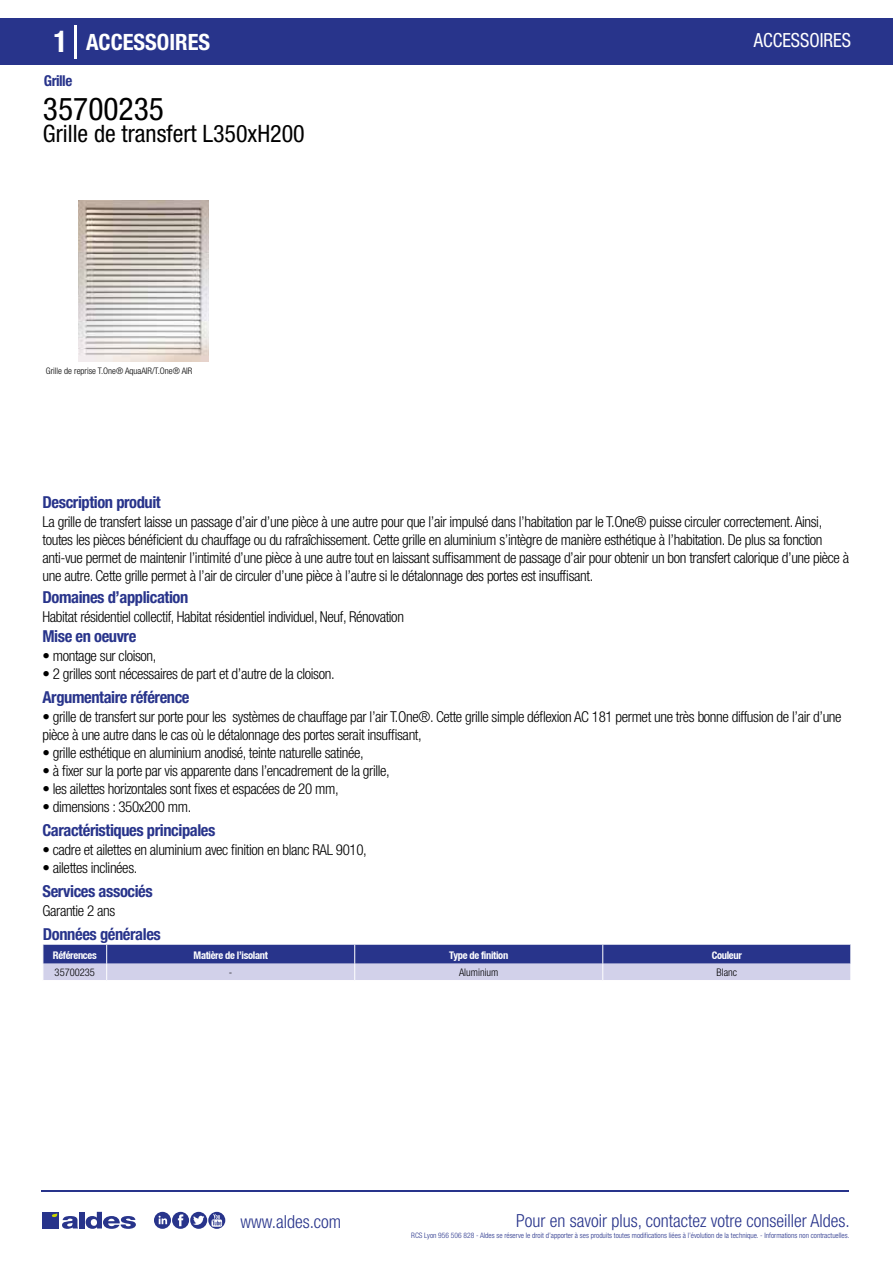
<style>
.page{position:relative;width:893px;height:1263px;background:#fff}
.page>*{position:absolute;margin:0;border:0;box-sizing:border-box;transform-origin:0 0}
.t1{font:condensed 31.5px "Helvetica Neue LT Std";color:#000}
.t2{font:condensed 24px "Helvetica Neue LT Std";color:#000}
.t3{font:700 condensed 22.5px "Helvetica Neue LT Std";color:#fff}
.t4{font:condensed 19.5px "Helvetica Neue LT Std";color:#fff;scale:.95 1}
.t5{font:300 condensed 18px "Helvetica Neue";color:#28348b}
.t6{font:700 condensed 16.5px "Helvetica Neue LT Std";letter-spacing:-.025em;color:#28348b}
.t7{font:300 condensed 15px/18px "Helvetica Neue LT Std";letter-spacing:-.025em;color:#000}
.t8{font:700 condensed 15px "Helvetica Neue LT Std";letter-spacing:-.035em;color:#28348b}
.t9{font:700 condensed 10.5px "Helvetica Neue";letter-spacing:-.03em;color:#fff}
.t10{font:300 condensed 10.5px "Helvetica Neue";color:#000}
.t11{font:300 condensed 9px "Helvetica Neue";color:#000}
.t12{font:300 condensed 7.5px "Helvetica Neue";color:#28348b}
.s1{font-size:30px}
</style>
<div class="page">
<img style="left:79px;top:200px;width:129px;height:162px">
<div style="left:0;top:18px;width:893px;height:46px;background:#28348b"></div>
<hr style="left:74px;top:25px;width:2px;height:33px;background:#fff">
<svg style="left:43px;top:945px;width:808px;height:35px;background:#797fb8"></svg>
<hr style="left:41px;top:1190px;width:808px;height:1px;background:#28348b">
<svg style="left:154px;top:1212px;width:71px;height:17px"></svg>
<div style="left:42px;top:1212px;width:17px;height:16px;background:#28348b"></div>
<div style="left:79px;top:1212px;width:5px;height:16px;background:#28348b"></div>
<svg style="left:86px;top:1212px;width:50px;height:17px"></svg>
<svg style="left:52px;top:1213px;width:26px;height:16px"></svg>
<h3 class="t3" style="left:54px;top:28px;width:158px"><span class="s1">1</span> ACCESSOIRES</h3>
<h3 class="t4" style="left:754px;top:29px;width:104px">ACCESSOIRES</h3>
<p class="t8" style="left:44px;top:71px;width:30px">Grille</p>
<h1 class="t1" style="left:43px;top:91px;width:122px">35700235</h1>
<h2 class="t2" style="left:43px;top:120px;width:263px">Grille de transfert L350xH200</h2>
<p class="t11" style="left:46px;top:365px;width:148px">Grille de reprise T.One® AquaAIR/T.One® AIR</p>
<p class="t6" style="left:43px;top:492px;width:120px">Description produit</p>
<p class="t7" style="left:43px;top:513px;width:808px">La grille de transfert laisse un passage d’air d’une pièce à une autre pour que l’air impulsé dans l’habitation par le T.One® puisse circuler correctement. Ainsi, toutes les pièces bénéficient du chauffage ou du rafraîchissement. Cette grille en aluminium s’intègre de manière esthétique à l’habitation. De plus sa fonction anti-vue permet de maintenir l’intimité d’une pièce à une autre tout en laissant suffisamment de passage d’air pour obtenir un bon transfert calorique d’une pièce à une autre. Cette grille permet à l’air de circuler d’une pièce à l’autre si le détalonnage des portes est insuffisant.</p>
<p class="t7" style="left:43px;top:607px;width:363px">Habitat résidentiel collectif, Habitat résidentiel individuel, Neuf, Rénovation</p>
<p class="t7" style="left:43px;top:647px;width:115px">• montage sur cloison,</p>
<p class="t7" style="left:43px;top:665px;width:294px">• 2 grilles sont nécessaires de part et d’autre de la cloison.</p>
<p class="t6" style="left:43px;top:587px;width:147px">Domaines d’application</p>
<p class="t6" style="left:43px;top:626px;width:95px">Mise en oeuvre</p>
<p class="t6" style="left:43px;top:687px;width:149px">Argumentaire référence</p>
<p class="t7" style="left:43px;top:708px;width:801px">• grille de transfert sur porte pour les systèmes de chauffage par l’air T.One®. Cette grille simple déflexion AC 181 permet une très bonne diffusion de l’air d’une pièce à une autre dans le cas où le détalonnage des portes serait insuffisant,</p>
<p class="t7" style="left:43px;top:744px;width:323px">• grille esthétique en aluminium anodisé, teinte naturelle satinée,</p>
<p class="t7" style="left:43px;top:762px;width:349px">• à fixer sur la porte par vis apparente dans l’encadrement de la grille,</p>
<p class="t7" style="left:43px;top:780px;width:298px">• les ailettes horizontales sont fixes et espacées de 20 mm,</p>
<p class="t7" style="left:43px;top:798px;width:150px">• dimensions : 350x200 mm.</p>
<p class="t6" style="left:43px;top:820px;width:174px">Caractéristiques principales</p>
<p class="t7" style="left:43px;top:841px;width:326px">• cadre et ailettes en aluminium avec finition en blanc RAL 9010,</p>
<p class="t7" style="left:43px;top:859px;width:96px">• ailettes inclinées.</p>
<p class="t6" style="left:43px;top:881px;width:112px">Services associés</p>
<p class="t7" style="left:43px;top:901px;width:74px">Garantie 2 ans</p>
<p class="t6" style="left:43px;top:925px;width:119px">Données générales</p>
<p class="t9" style="left:53px;top:949px;width:45px">Références</p>
<p class="t9" style="left:194px;top:949px;width:76px">Matière de l’isolant</p>
<p class="t9" style="left:449px;top:949px;width:60px">Type de finition</p>
<p class="t9" style="left:712px;top:949px;width:32px">Couleur</p>
<p class="t10" style="left:55px;top:966px;width:42px">35700235</p>
<p class="t10" style="left:229px;top:966px;width:5px">-</p>
<p class="t10" style="left:459px;top:966px;width:41px">Aluminium</p>
<p class="t10" style="left:716px;top:966px;width:22px">Blanc</p>
<p class="t5" style="left:240px;top:1211px;width:102px">www.aldes.com</p>
<p class="t5" style="left:516px;top:1211px;width:335px">Pour en savoir plus, contactez votre conseiller Aldes.</p>
<p class="t12" style="left:411px;top:1230px;width:440px">RCS Lyon 956 506 828 - Aldes se réserve le droit d’apporter à ses produits toutes modifications liées à l’évolution de la technique. - Informations non contractuelles.</p>
</div>
